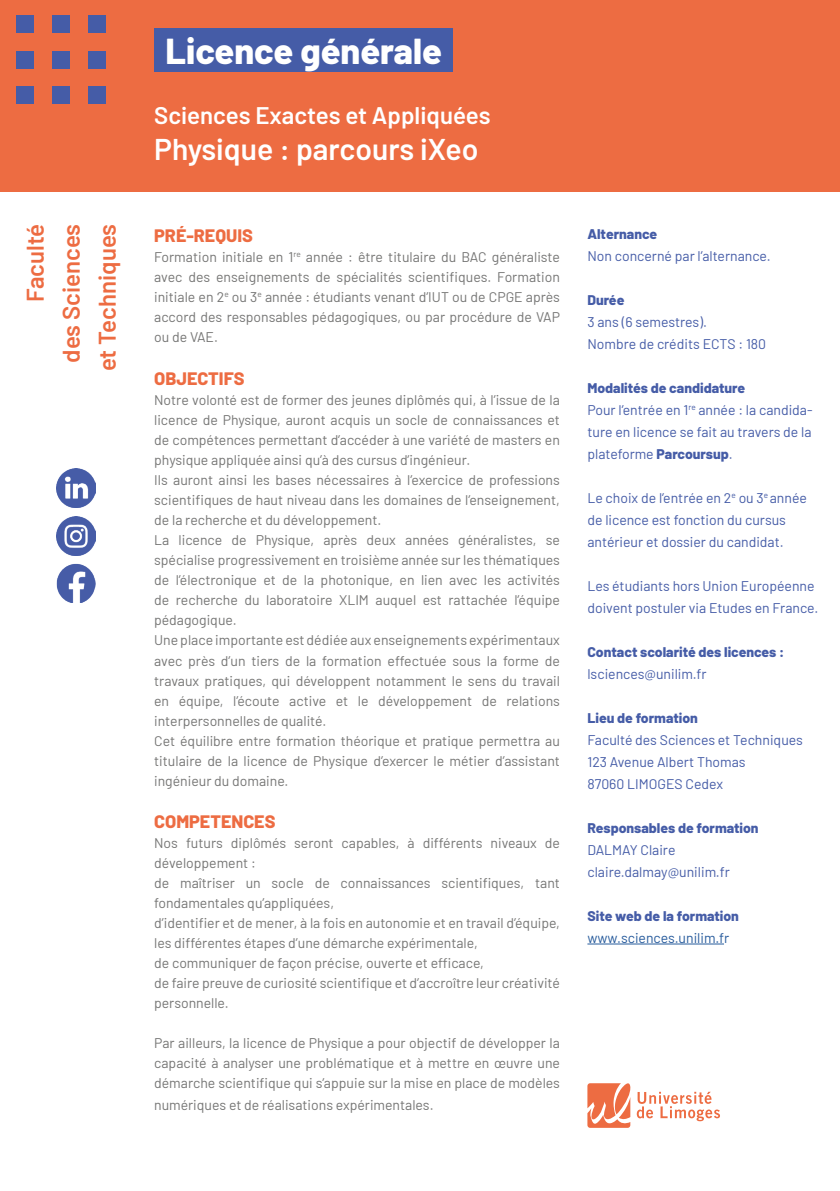
<style>
.page{position:relative;width:840px;height:1191px;background:#fff}
.page>*{position:absolute;margin:0;border:0;box-sizing:border-box;transform-origin:0 0}
.t1{font:800 36px "Barlow";color:#fff}
.t2{font:600 30px "Barlow";color:#fff}
.t3{font:600 24px "Barlow";color:#ed6c42}
.t4{font:600 24px "Barlow";color:#fff}
.t5{font:800 18px "Barlow";color:#ed6c42}
.t6{font:14px/20px "Barlow";color:#757574;text-align:justify}
.t7{font:14px/22px "Barlow";color:#455ca7}
.t8{font:800 14px/22px "Barlow";color:#455ca7}
.t9{font:14px "Barlow";color:#275b9c}
.s1{font-weight:800}
.s2{font-weight:400}
</style>
<div class="page">
<div style="left:0;top:0;width:839px;height:192px;background:#ed6c42"></div>
<div style="left:154px;top:28px;width:298px;height:44px;background:#455ca7"></div>
<hr style="left:587px;top:943px;width:136px;height:1px;background:#275b9c">
<div style="left:16px;top:15px;width:18px;height:18px;background:#455ca7"></div>
<div style="left:16px;top:51px;width:18px;height:18px;background:#455ca7"></div>
<div style="left:16px;top:86px;width:18px;height:18px;background:#455ca7"></div>
<div style="left:52px;top:15px;width:18px;height:18px;background:#455ca7"></div>
<div style="left:52px;top:51px;width:18px;height:18px;background:#455ca7"></div>
<div style="left:52px;top:86px;width:18px;height:18px;background:#455ca7"></div>
<div style="left:88px;top:15px;width:17px;height:18px;background:#455ca7"></div>
<div style="left:88px;top:51px;width:17px;height:18px;background:#455ca7"></div>
<div style="left:88px;top:86px;width:17px;height:18px;background:#455ca7"></div>
<img style="left:57px;top:468px;width:39px;height:39px">
<img style="left:57px;top:516px;width:39px;height:39px">
<img style="left:57px;top:564px;width:39px;height:39px">
<svg style="left:587px;top:1083px;width:132px;height:44px"></svg>
<p class="t3" style="left:18px;top:302px;width:80px;rotate:-90deg">Faculté</p>
<p class="t3" style="left:54px;top:363px;width:141px;rotate:-90deg">des Sciences</p>
<p class="t3" style="left:90px;top:371px;width:149px;rotate:-90deg">et Techniques</p>
<p class="t1" style="left:165px;top:25px;width:278px">Licence générale</p>
<p class="t4" style="left:154px;top:98px;width:338px">Sciences Exactes et Appliquées</p>
<p class="t2" style="left:154px;top:127px;width:325px">Physique : parcours iXeo</p>
<p class="t5" style="left:154px;top:222px;width:100px">PRÉ-REQUIS</p>
<p class="t6" style="left:154px;top:246px;width:407px">Formation initiale en 1<sup>re</sup> année : être titulaire du BAC généraliste avec des enseignements de spécialités scientifiques. Formation initiale en 2<sup>e</sup> ou 3<sup>e</sup> année : étudiants venant d’IUT ou de CPGE après accord des responsables pédagogiques, ou par procédure de VAP ou de VAE.</p>
<p class="t5" style="left:154px;top:365px;width:92px">OBJECTIFS</p>
<p class="t6" style="left:154px;top:389px;width:407px">Notre volonté est de former des jeunes diplômés qui, à l’issue de la licence de Physique, auront acquis un socle de connaissances et de compétences permettant d’accéder à une variété de masters en physique appliquée ainsi qu’à des cursus d’ingénieur.</p>
<p class="t6" style="left:154px;top:469px;width:407px">Ils auront ainsi les bases nécessaires à l’exercice de professions scientifiques de haut niveau dans les domaines de l’enseignement, de la recherche et du développement.</p>
<p class="t6" style="left:154px;top:529px;width:407px">La licence de Physique, après deux années généralistes, se spécialise progressivement en troisième année sur les thématiques de l’électronique et de la photonique, en lien avec les activités de recherche du laboratoire XLIM auquel est rattachée l’équipe pédagogique.</p>
<p class="t6" style="left:154px;top:629px;width:407px">Une place importante est dédiée aux enseignements expérimentaux avec près d’un tiers de la formation effectuée sous la forme de travaux pratiques, qui développent notamment le sens du travail en équipe, l’écoute active et le développement de relations interpersonnelles de qualité.</p>
<p class="t6" style="left:154px;top:729px;width:407px">Cet équilibre entre formation théorique et pratique permettra au titulaire de la licence de Physique d’exercer le métier d’assistant ingénieur du domaine.</p>
<p class="t5" style="left:154px;top:807px;width:123px">COMPETENCES</p>
<p class="t6" style="left:154px;top:831px;width:407px">Nos futurs diplômés seront capables, à différents niveaux de développement :</p>
<p class="t6" style="left:154px;top:871px;width:407px">de maîtriser un socle de connaissances scientifiques, tant fondamentales qu’appliquées,</p>
<p class="t6" style="left:154px;top:911px;width:407px">d’identifier et de mener, à la fois en autonomie et en travail d’équipe, les différentes étapes d’une démarche expérimentale,</p>
<p class="t6" style="left:154px;top:951px;width:331px">de communiquer de façon précise, ouverte et efficace,</p>
<p class="t6" style="left:154px;top:971px;width:407px">de faire preuve de curiosité scientifique et d’accroître leur créativité personnelle.</p>
<p class="t6" style="left:154px;top:1031px;width:407px">Par ailleurs, la licence de Physique a pour objectif de développer la capacité à analyser une problématique et à mettre en œuvre une démarche scientifique qui s’appuie sur la mise en place de modèles</p>
<p class="t6" style="left:154px;top:1093px;width:281px">numériques et de réalisations expérimentales.</p>
<p class="t8" style="left:587px;top:222px;width:71px">Alternance</p>
<p class="t7" style="left:587px;top:243px;width:185px">Non concerné par l’alternance.</p>
<p class="t8" style="left:587px;top:288px;width:38px">Durée</p>
<p class="t7" style="left:587px;top:309px;width:180px">3 ans (6 semestres).<br>Nombre de crédits ECTS : 180</p>
<p class="t8" style="left:587px;top:376px;width:159px">Modalités de candidature</p>
<p class="t7" style="left:587px;top:397px;width:226px;text-align:justify">Pour l’entrée en 1<sup>re</sup> année : la candida&shy;ture en licence se fait au travers de la plateforme <span class="s1">Parcoursup</span>.</p>
<p class="t7" style="left:587px;top:485px;width:221px">Le choix de l’entrée en 2<sup>e</sup> ou 3<sup>e</sup> année de licence est fonction du cursus antérieur et dossier du candidat.</p>
<p class="t7" style="left:587px;top:573px;width:232px">Les étudiants hors Union Européenne doivent postuler via Etudes en France.</p>
<p class="t8" style="left:587px;top:640px;width:198px">Contact scolarité des licences : <span class="s2">lsciences@unilim.fr</span></p>
<p class="t8" style="left:587px;top:706px;width:112px">Lieu de formation</p>
<p class="t7" style="left:587px;top:727px;width:217px">Faculté des Sciences et Techniques</p>
<p class="t7" style="left:587px;top:749px;width:160px">123 Avenue Albert Thomas</p>
<p class="t7" style="left:587px;top:771px;width:137px">87060 LIMOGES Cedex</p>
<p class="t8" style="left:587px;top:816px;width:173px">Responsables de formation</p>
<p class="t7" style="left:587px;top:837px;width:89px">DALMAY Claire</p>
<p class="t7" style="left:587px;top:859px;width:144px">claire.dalmay@unilim.fr</p>
<p class="t8" style="left:587px;top:904px;width:153px">Site web de la formation</p>
<p class="t9" style="left:587px;top:927px;width:143px">www.sciences.unilim.fr</p>
</div>
